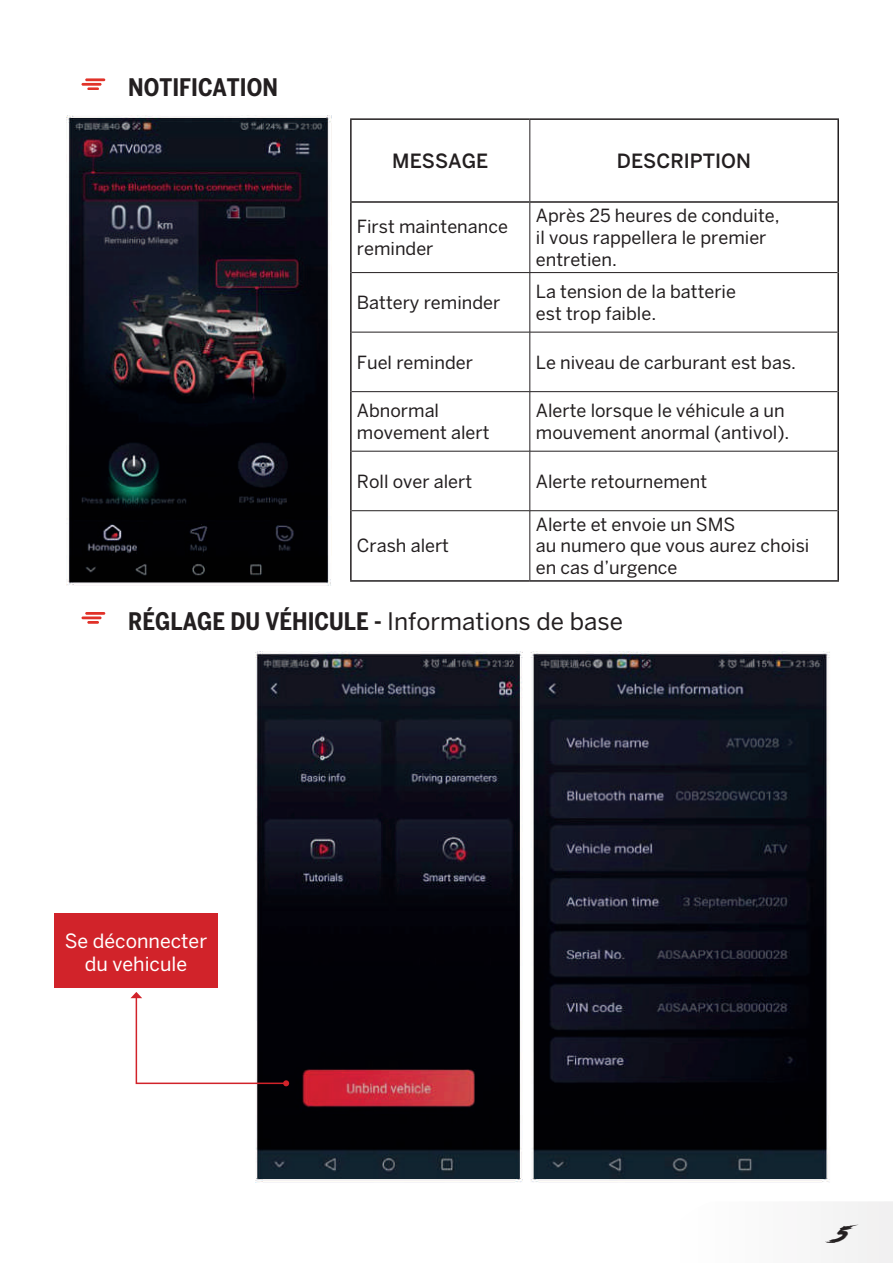
<style>
.page{position:relative;width:893px;height:1263px;background:#fff}
.page>*{position:absolute;margin:0;border:0;box-sizing:border-box;transform-origin:0 0}
.t1{font:700 condensed 24px "Benton Sans";color:#231f20}
.t2{font:italic 24px "Road Rage";color:#231f20}
.t3{font:19.5px/23.4px "Benton Sans";color:#fff;text-align:center}
.t4{font:500 19.5px "Benton Sans";color:#231f20}
.t5{font:18px/21.6px "Benton Sans";color:#231f20}
.s1{font-weight:400;font-stretch:normal}
</style>
<div class="page">
<div style="left:833px;top:1202px;width:60px;height:61px;background:#f2f2f2"></div>
<hr style="left:85px;top:78px;width:20px;height:3px;background:#e13229">
<hr style="left:81px;top:83px;width:21px;height:3px;background:#e13229">
<svg style="left:87px;top:87px;width:12px;height:3px"></svg>
<hr style="left:85px;top:612px;width:20px;height:3px;background:#e13229">
<hr style="left:81px;top:616px;width:21px;height:3px;background:#e13229">
<svg style="left:87px;top:621px;width:12px;height:2px"></svg>
<hr style="left:350px;top:203px;width:2px;height:70px;background:#231f20">
<hr style="left:837px;top:203px;width:2px;height:70px;background:#231f20">
<hr style="left:350px;top:273px;width:2px;height:59px;background:#231f20">
<hr style="left:837px;top:273px;width:2px;height:59px;background:#231f20">
<hr style="left:350px;top:332px;width:2px;height:60px;background:#231f20">
<hr style="left:837px;top:332px;width:2px;height:60px;background:#231f20">
<hr style="left:350px;top:392px;width:2px;height:59px;background:#231f20">
<hr style="left:837px;top:392px;width:2px;height:59px;background:#231f20">
<hr style="left:350px;top:451px;width:2px;height:60px;background:#231f20">
<hr style="left:837px;top:451px;width:2px;height:60px;background:#231f20">
<hr style="left:350px;top:511px;width:2px;height:69px;background:#231f20">
<hr style="left:837px;top:511px;width:2px;height:69px;background:#231f20">
<hr style="left:350px;top:580px;width:180px;height:2px;background:#231f20">
<hr style="left:530px;top:580px;width:309px;height:2px;background:#231f20">
<hr style="left:530px;top:203px;width:1px;height:69px;background:#231f20">
<hr style="left:352px;top:272px;width:178px;height:1px;background:#231f20">
<hr style="left:530px;top:272px;width:307px;height:1px;background:#231f20">
<hr style="left:530px;top:273px;width:1px;height:59px;background:#231f20">
<hr style="left:352px;top:332px;width:178px;height:1px;background:#231f20">
<hr style="left:530px;top:332px;width:307px;height:1px;background:#231f20">
<hr style="left:530px;top:332px;width:1px;height:59px;background:#231f20">
<hr style="left:352px;top:391px;width:178px;height:1px;background:#231f20">
<hr style="left:530px;top:391px;width:307px;height:1px;background:#231f20">
<hr style="left:530px;top:392px;width:1px;height:59px;background:#231f20">
<hr style="left:352px;top:451px;width:178px;height:1px;background:#231f20">
<hr style="left:530px;top:451px;width:307px;height:1px;background:#231f20">
<hr style="left:530px;top:451px;width:1px;height:59px;background:#231f20">
<hr style="left:352px;top:510px;width:178px;height:1px;background:#231f20">
<hr style="left:530px;top:510px;width:307px;height:1px;background:#231f20">
<hr style="left:530px;top:511px;width:1px;height:69px;background:#231f20">
<hr style="left:350px;top:118px;width:180px;height:2px;background:#231f20">
<hr style="left:350px;top:120px;width:2px;height:81px;background:#231f20">
<hr style="left:530px;top:118px;width:309px;height:2px;background:#231f20">
<hr style="left:837px;top:120px;width:2px;height:81px;background:#231f20">
<hr style="left:350px;top:201px;width:180px;height:2px;background:#231f20">
<hr style="left:530px;top:201px;width:309px;height:2px;background:#231f20">
<hr style="left:530px;top:120px;width:1px;height:81px;background:#231f20">
<img style="left:66px;top:115px;width:265px;height:470px">
<img style="left:255px;top:651px;width:575px;height:531px">
<div style="left:55px;top:913px;width:163px;height:75px;background:#d1232a"></div>
<svg style="left:130px;top:992px;width:159px;height:94px"></svg>
<h1 class="t1" style="left:128px;top:73px;width:151px">NOTIFICATION</h1>
<p class="t4" style="left:392px;top:149px;width:98px">MESSAGE</p>
<p class="t4" style="left:617px;top:149px;width:136px">DESCRIPTION</p>
<p class="t5" style="left:357px;top:216px;width:153px">First maintenance reminder</p>
<p class="t5" style="left:536px;top:205px;width:245px">Après 25 heures de conduite, il vous rappellera le premier entretien.</p>
<p class="t5" style="left:357px;top:291px;width:145px">Battery reminder</p>
<p class="t5" style="left:536px;top:281px;width:202px">La tension de la batterie est trop faible.</p>
<p class="t5" style="left:357px;top:351px;width:118px">Fuel reminder</p>
<p class="t5" style="left:536px;top:351px;width:262px">Le niveau de carburant est bas.</p>
<p class="t5" style="left:357px;top:400px;width:134px">Abnormal movement alert</p>
<p class="t5" style="left:536px;top:400px;width:255px">Alerte lorsque le véhicule a un mouvement anormal (antivol).</p>
<p class="t5" style="left:357px;top:470px;width:117px">Roll over alert</p>
<p class="t5" style="left:536px;top:470px;width:173px">Alerte retournement</p>
<p class="t5" style="left:357px;top:535px;width:94px">Crash alert</p>
<p class="t5" style="left:536px;top:513px;width:275px">Alerte et envoie un SMS<br>au numero que vous aurez choisi en cas d’urgence</p>
<h1 class="t1" style="left:128px;top:607px;width:496px">RÉGLAGE DU VÉHICULE - <span class="s1">Informations de base</span></h1>
<p class="t3" style="left:65px;top:929px;width:144px">Se déconnecter du vehicule</p>
<h1 class="t2" style="left:833px;top:1216px;width:35px">5</h1>
</div>
